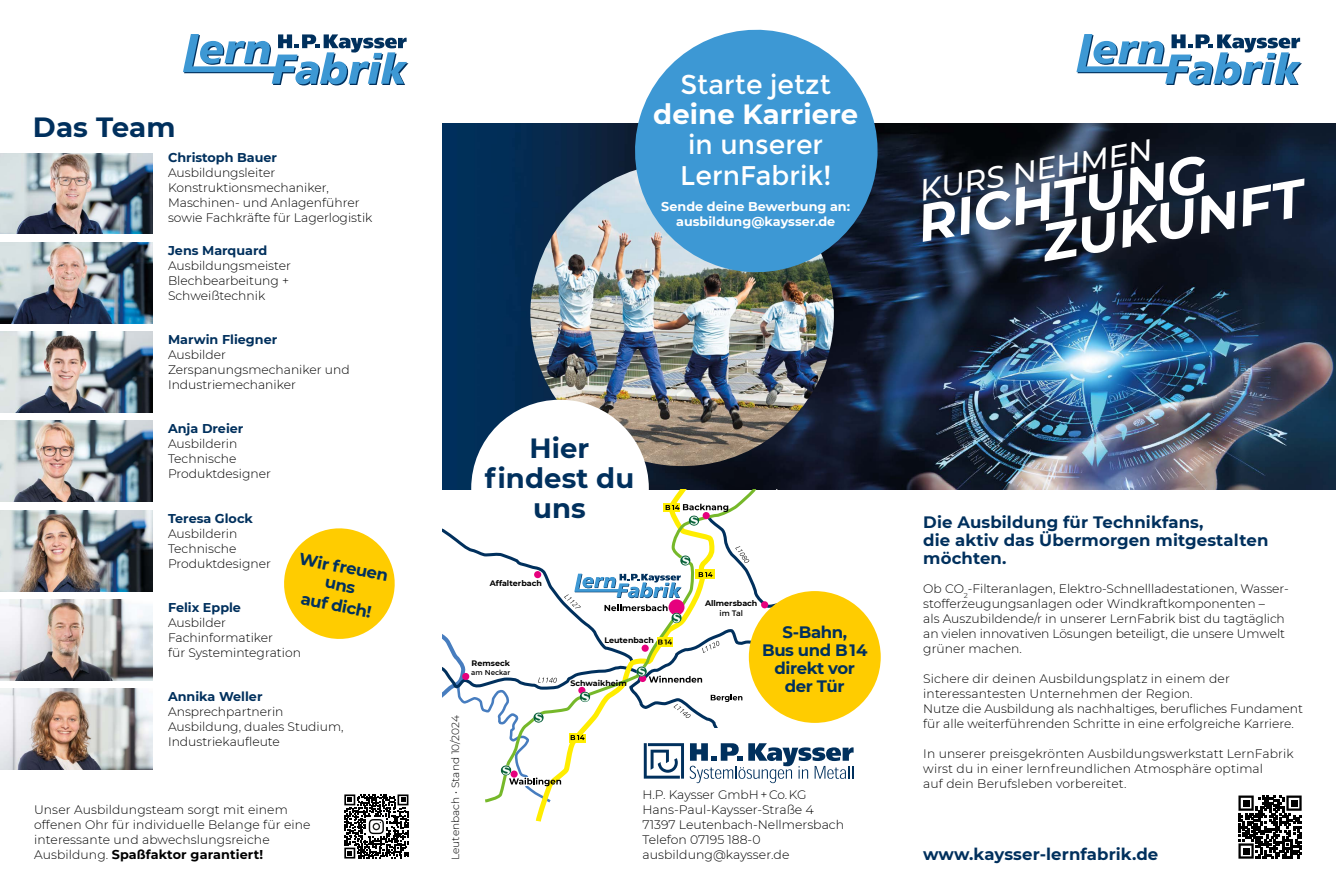
<style>
.page{position:relative;width:1336px;height:893px;background:#fff}
.page>*{position:absolute;margin:0;border:0;box-sizing:border-box;transform-origin:0 0}
.t1{font:italic 700 52.5px "Montserrat";color:#fff}
.t2{font:italic 500 30px "Montserrat";color:#fff}
.t3{font:700 27.75px/30px "Montserrat";letter-spacing:.005em;color:#00305d;text-align:center}
.t4{font:700 27.75px "Montserrat";letter-spacing:.005em;color:#fff}
.t5{font:27px "Montserrat";letter-spacing:.005em;color:#fff}
.t6{font:700 16.5px/18px "Montserrat";letter-spacing:.005em;color:#00305d}
.t7{font:700 16.5px/18px "Montserrat";letter-spacing:-.025em;color:#00305d;text-align:center}
.t8{font:700 12.75px "Montserrat";color:#00305d}
.t9{font:700 12.75px "Montserrat";color:#fff}
.t10{font:700 12.75px "Montserrat";letter-spacing:.01em;color:#000}
.t11{font:300 12.3px/15px "Montserrat";color:#000}
.t12{font:300 10.5px "Montserrat";color:#000}
.t13{font:700 7.95px/9.6px "Montserrat";color:#000;text-align:center}
.t14{font:7.2px "Montserrat";color:#000}
.s1{font-weight:300;font-size:12.3px}
.s2{font-weight:400}
</style>
<div class="page">
<img style="left:442px;top:123px;width:893px;height:366px">
<img style="left:530px;top:163px;width:303px;height:303px;border-radius:152px">
<div style="left:471px;top:400px;width:177px;height:177px;background:#fff;border-radius:50%"></div>
<div style="left:748px;top:591px;width:132px;height:132px;background:#fc0;border-radius:50%"></div>
<svg style="left:442px;top:504px;width:411px;height:300px"></svg>
<svg style="left:1076px;top:34px;width:225px;height:51px"></svg>
<svg style="left:183px;top:34px;width:225px;height:51px"></svg>
<svg style="left:284px;top:528px;width:111px;height:111px"></svg>
<img style="left:0;top:332px;width:152px;height:80px">
<img style="left:0;top:242px;width:152px;height:81px">
<img style="left:0;top:153px;width:152px;height:81px">
<img style="left:0;top:421px;width:152px;height:81px">
<img style="left:0;top:510px;width:152px;height:81px">
<img style="left:0;top:600px;width:152px;height:80px">
<img style="left:0;top:689px;width:152px;height:81px">
<svg style="left:344px;top:794px;width:65px;height:65px"></svg>
<svg style="left:344px;top:794px;width:64px;height:64px"></svg>
<svg style="left:1238px;top:795px;width:63px;height:64px"></svg>
<div style="left:1242px;top:848px;width:7px;height:6px;background:#000"></div>
<svg style="left:621px;top:29px;width:270px;height:257px;fill:#3d98d4"></svg>
<p class="t3" style="left:33px;top:111px;width:144px">Das Team</p>
<p class="t8" style="left:168px;top:149px;width:111px">Christoph Bauer</p>
<p class="t11" style="left:168px;top:165px;width:109px">Ausbildungsleiter</p>
<p class="t11" style="left:168px;top:180px;width:162px">Konstruktionsmechaniker,</p>
<p class="t11" style="left:168px;top:195px;width:193px">Maschinen- und Anlagenführer</p>
<p class="t11" style="left:168px;top:210px;width:206px">sowie Fachkräfte für Lagerlogistik</p>
<p class="t8" style="left:168px;top:241px;width:101px">Jens Marquard</p>
<p class="t11" style="left:168px;top:257px;width:124px">Ausbildungsmeister</p>
<p class="t11" style="left:168px;top:272px;width:122px">Blechbearbeitung +</p>
<p class="t11" style="left:168px;top:287px;width:99px">Schweißtechnik</p>
<p class="t8" style="left:168px;top:330px;width:111px">Marwin Fliegner</p>
<p class="t11" style="left:168px;top:347px;width:59px">Ausbilder</p>
<p class="t11" style="left:168px;top:362px;width:183px">Zerspanungsmechaniker und</p>
<p class="t11" style="left:168px;top:377px;width:129px">Industriemechaniker</p>
<p class="t8" style="left:168px;top:420px;width:77px">Anja Dreier</p>
<p class="t11" style="left:168px;top:436px;width:71px">Ausbilderin<br>Technische</p>
<p class="t11" style="left:168px;top:466px;width:104px">Produktdesigner</p>
<p class="t8" style="left:168px;top:509px;width:86px">Teresa Glock</p>
<p class="t11" style="left:168px;top:525px;width:71px">Ausbilderin<br>Technische</p>
<p class="t11" style="left:168px;top:555px;width:104px">Produktdesigner</p>
<p class="t8" style="left:168px;top:598px;width:74px">Felix Epple</p>
<p class="t11" style="left:168px;top:615px;width:59px">Ausbilder</p>
<p class="t11" style="left:168px;top:630px;width:106px">Fachinformatiker</p>
<p class="t11" style="left:168px;top:645px;width:134px">für Systemintegration</p>
<p class="t8" style="left:168px;top:687px;width:96px">Annika Weller</p>
<p class="t11" style="left:168px;top:704px;width:177px">Ansprechpartnerin<br>Ausbildung, duales Studium,</p>
<p class="t11" style="left:168px;top:734px;width:113px">Industriekaufleute</p>
<p class="t6" style="left:301px;top:549px;width:92px;text-align:center;rotate:11deg">Wir freuen uns</p>
<p class="t6" style="left:303px;top:589px;width:73px;rotate:11deg">auf dich!</p>
<p class="t11" style="left:34px;top:802px;width:255px">Unser Ausbildungsteam sorgt mit einem</p>
<p class="t11" style="left:34px;top:817px;width:278px">offenen Ohr für individuelle Belange für eine</p>
<p class="t11" style="left:34px;top:832px;width:237px">interessante und abwechslungsreiche</p>
<p class="t10" style="left:34px;top:845px;width:230px"><span class="s1">Ausbildung.</span> Spaßfaktor garantiert!</p>
<p class="t5" style="left:680px;top:69px;width:152px">Starte jetzt</p>
<p class="t4" style="left:653px;top:94px;width:206px">deine Karriere</p>
<p class="t5" style="left:688px;top:129px;width:136px">in unserer</p>
<p class="t5" style="left:680px;top:160px;width:152px">LernFabrik!</p>
<p class="t9" style="left:661px;top:197px;width:190px">Sende deine Bewerbung an:</p>
<p class="t9" style="left:676px;top:212px;width:161px">ausbildung@kaysser.de</p>
<p class="t2" style="left:916px;top:170px;width:237px;rotate:-10deg">KURS NEHMEN</p>
<p class="t1" style="left:911px;top:187px;width:294px;rotate:-10deg">RICHTUNG</p>
<p class="t1" style="left:1035px;top:206px;width:266px;rotate:-10deg">ZUKUNFT</p>
<p class="t3" style="left:529px;top:432px;width:61px">Hier</p>
<p class="t3" style="left:484px;top:462px;width:151px">findest du uns</p>
<p class="t13" style="left:490px;top:577px;width:54px">Affalterbach</p>
<p class="t13" style="left:471px;top:658px;width:40px">Remseck</p>
<p class="t14" style="left:471px;top:668px;width:41px">am Neckar</p>
<p class="t12" style="left:448px;top:860px;width:147px;rotate:-90deg">Leutenbach • Stand 10/2024</p>
<p class="t13" style="left:604px;top:635px;width:51px">Leutenbach</p>
<p class="t13" style="left:570px;top:678px;width:58px">Schwaikheim</p>
<p class="t13" style="left:705px;top:598px;width:54px">Allmersbach <span class="s2">im Tal</span></p>
<p class="t7" style="left:762px;top:622px;width:107px">S-Bahn,<br>Bus und B14</p>
<p class="t7" style="left:774px;top:658px;width:82px">direkt vor der Tür</p>
<p class="t11" style="left:642px;top:786px;width:166px">H.P. Kaysser GmbH+Co.KG</p>
<p class="t11" style="left:642px;top:801px;width:173px">Hans-Paul-Kaysser-Straße 4</p>
<p class="t11" style="left:642px;top:816px;width:203px">71397 Leutenbach-Nellmersbach</p>
<p class="t11" style="left:642px;top:831px;width:120px">Telefon 07195 188-0</p>
<p class="t11" style="left:642px;top:846px;width:148px">ausbildung@kaysser.de</p>
<p class="t6" style="left:923px;top:513px;width:347px">Die Ausbildung für Technikfans,<br>die aktiv das Übermorgen mitgestalten möchten.</p>
<p class="t11" style="left:923px;top:581px;width:367px">Ob CO<sub>2</sub>-Filteranlagen, Elektro-Schnellladestationen, Wasser&shy;stofferzeugungsanlagen oder Windkraftkomponenten –<br>als Auszubildende/r in unserer LernFabrik bist du tagtäglich an vielen innovativen Lösungen beteiligt, die unsere Umwelt grüner machen.</p>
<p class="t11" style="left:923px;top:670px;width:308px">Sichere dir deinen Ausbildungsplatz in einem der</p>
<p class="t11" style="left:923px;top:685px;width:381px">interessantesten Unternehmen der Region.<br>Nutze die Ausbildung als nachhaltiges, berufliches Fundament für alle weiterführenden Schritte in eine erfolgreiche Karriere.</p>
<p class="t11" style="left:923px;top:745px;width:372px">In unserer preisgekrönten Ausbildungswerkstatt LernFabrik wirst du in einer lernfreundlichen Atmosphäre optimal</p>
<p class="t11" style="left:923px;top:775px;width:205px">auf dein Berufsleben vorbereitet.</p>
<p class="t6" style="left:923px;top:844px;width:236px">www.kaysser-lernfabrik.de</p>
</div>
